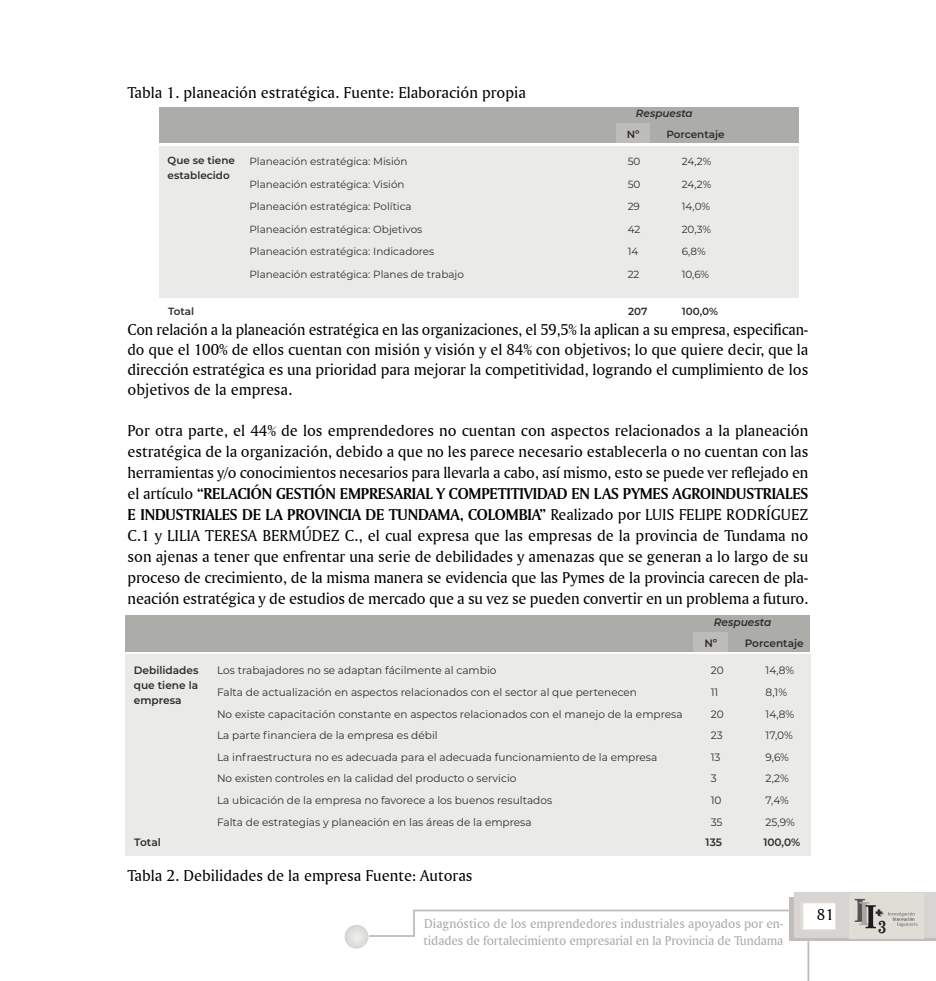
<style>
.page{position:relative;width:936px;height:981px;background:#fff}
.page>*{position:absolute;margin:0;border:0;box-sizing:border-box;transform-origin:0 0}
.t1{font:16.5px/21px "Amerigo BT Roman A";letter-spacing:-.01em;color:#000;text-align:justify}
.t2{font:16.5px/21px "Amerigo BT Bold A";letter-spacing:-.01em;color:#000}
.t3{font:13.5px/16.2px "Amerigo BT Roman A";letter-spacing:-.01em;color:#a7a9ac}
.t4{font:10.65px "Montserrat";color:#2f2d2c}
.t5{font:600 10.65px/15.5px "Montserrat";color:#2f2d2c;text-align:justify}
.t6{font:italic 600 10.65px "Montserrat";color:#2f2d2c}
.t7{font:10.35px "Montserrat";color:#2f2d2c}
.t8{font:600 10.35px/15px "Montserrat";color:#2f2d2c}
.t9{font:italic 600 10.35px "Montserrat";color:#2f2d2c}
.s1{font-family:"Amerigo BT Roman A"}
</style>
<div class="page">
<svg style="left:367px;top:909px;width:443px;height:71px"></svg>
<svg style="left:789px;top:897px;width:146px;height:43px"></svg>
<div style="left:794px;top:891px;width:141px;height:46px;background:#d7d4d2"></div>
<div style="left:848px;top:893px;width:75px;height:45px;background:#e0ddd7"></div>
<svg style="left:854px;top:898px;width:63px;height:35px"></svg>
<div style="left:799px;top:901px;width:34px;height:26px;background:#e0ddd7"></div>
<svg style="left:344px;top:924px;width:24px;height:24px"></svg>
<div style="left:803px;top:903px;width:32px;height:26px;background:#fff;border:2px solid #fff"></div>
<div style="left:159px;top:107px;width:639px;height:36px;background:#acaca9"></div>
<div style="left:616px;top:123px;width:34px;height:19px;background:#bdbcb8"></div>
<div style="left:159px;top:146px;width:639px;height:152px;background:#eaeae8"></div>
<div style="left:125px;top:615px;width:685px;height:36px;background:#acaca9"></div>
<div style="left:693px;top:632px;width:35px;height:20px;background:#bdbcb8"></div>
<div style="left:125px;top:654px;width:685px;height:201px;background:#eaeae8"></div>
<p class="t1" style="left:128px;top:81px;width:400px">Tabla 1. planeación estratégica. Fuente: Elaboración propia</p>
<p class="t9" style="left:636px;top:106px;width:58px">Respuesta</p>
<p class="t8" style="left:626px;top:126px;width:14px">Nº</p>
<p class="t8" style="left:666px;top:126px;width:60px">Porcentaje</p>
<p class="t8" style="left:168px;top:153px;width:69px">Que se tiene establecido</p>
<p class="t7" style="left:249px;top:154px;width:159px">Planeación estratégica: Misión</p>
<p class="t7" style="left:627px;top:154px;width:14px">50</p>
<p class="t7" style="left:681px;top:154px;width:31px">24,2%</p>
<p class="t7" style="left:249px;top:177px;width:156px">Planeación estratégica: Visión</p>
<p class="t7" style="left:627px;top:177px;width:14px">50</p>
<p class="t7" style="left:681px;top:177px;width:31px">24,2%</p>
<p class="t7" style="left:249px;top:199px;width:164px">Planeación estratégica: Política</p>
<p class="t7" style="left:627px;top:199px;width:14px">29</p>
<p class="t7" style="left:681px;top:199px;width:30px">14,0%</p>
<p class="t7" style="left:249px;top:222px;width:174px">Planeación estratégica: Objetivos</p>
<p class="t7" style="left:627px;top:222px;width:14px">42</p>
<p class="t7" style="left:681px;top:222px;width:31px">20,3%</p>
<p class="t7" style="left:249px;top:244px;width:186px">Planeación estratégica: Indicadores</p>
<p class="t7" style="left:627px;top:244px;width:12px">14</p>
<p class="t7" style="left:681px;top:244px;width:25px">6,8%</p>
<p class="t7" style="left:249px;top:267px;width:216px">Planeación estratégica: Planes de trabajo</p>
<p class="t7" style="left:627px;top:267px;width:13px">22</p>
<p class="t7" style="left:681px;top:267px;width:29px">10,6%</p>
<p class="t8" style="left:168px;top:303px;width:28px">Total</p>
<p class="t8" style="left:628px;top:303px;width:21px">207</p>
<p class="t8" style="left:681px;top:303px;width:38px">100,0%</p>
<p class="t1" style="left:128px;top:319px;width:682px;line-height:19.8px">Con relación a la planeación estratégica en las organizaciones, el 59,5% la aplican a su empresa, especifican&shy;do que el 100% de ellos cuentan con misión y visión y el 84% con objetivos; lo que quiere decir, que la dirección estratégica es una prioridad para mejorar la competitividad, logrando el cumplimiento de los objetivos de la empresa.</p>
<p class="t1" style="left:128px;top:419px;width:682px">Por otra parte, el 44% de los emprendedores no cuentan con aspectos relacionados a la planeación estratégica de la organización, debido a que no les parece necesario establecerla o no cuentan con las herramientas y/o conocimientos necesarios para llevarla a cabo, así mismo, esto se puede ver reflejado en</p>
<p class="t2" style="left:128px;top:482px;width:682px"><span class="s1">el artículo</span> “RELACIÓN GESTIÓN EMPRESARIAL Y COMPETITIVIDAD EN LAS PYMES AGROINDUSTRIALES<br>E INDUSTRIALES DE LA PROVINCIA DE TUNDAMA, COLOMBIA” <span class="s1">Realizado por LUIS FELIPE RODRÍGUEZ</span></p>
<p class="t1" style="left:128px;top:524px;width:682px">C.1 y LILIA TERESA BERMÚDEZ C., el cual expresa que las empresas de la provincia de Tundama no son ajenas a tener que enfrentar una serie de debilidades y amenazas que se generan a lo largo de su proceso de crecimiento, de la misma manera se evidencia que las Pymes de la provincia carecen de pla&shy;neación estratégica y de estudios de mercado que a su vez se pueden convertir en un problema a futuro.</p>
<p class="t6" style="left:713px;top:614px;width:59px">Respuesta</p>
<p class="t5" style="left:704px;top:634px;width:15px">Nº</p>
<p class="t5" style="left:744px;top:634px;width:61px">Porcentaje</p>
<p class="t5" style="left:134px;top:661px;width:66px">Debilidades que tiene la empresa</p>
<p class="t4" style="left:217px;top:663px;width:281px">Los trabajadores no se adaptan fácilmente al cambio</p>
<p class="t4" style="left:710px;top:663px;width:14px">20</p>
<p class="t4" style="left:765px;top:663px;width:30px">14,8%</p>
<p class="t4" style="left:217px;top:684px;width:421px">Falta de actualización en aspectos relacionados con el sector al que pertenecen</p>
<p class="t4" style="left:710px;top:684px;width:9px">11</p>
<p class="t4" style="left:765px;top:684px;width:23px">8,1%</p>
<p class="t4" style="left:217px;top:706px;width:467px">No existe capacitación constante en aspectos relacionados con el manejo de la empresa</p>
<p class="t4" style="left:710px;top:706px;width:14px">20</p>
<p class="t4" style="left:765px;top:706px;width:30px">14,8%</p>
<p class="t4" style="left:217px;top:727px;width:222px">La parte financiera de la empresa es débil</p>
<p class="t4" style="left:710px;top:727px;width:13px">23</p>
<p class="t4" style="left:765px;top:727px;width:29px">17,0%</p>
<p class="t4" style="left:217px;top:749px;width:442px">La infraestructura no es adecuada para el adecuada funcionamiento de la empresa</p>
<p class="t4" style="left:710px;top:749px;width:11px">13</p>
<p class="t4" style="left:765px;top:749px;width:25px">9,6%</p>
<p class="t4" style="left:217px;top:770px;width:301px">No existen controles en la calidad del producto o servicio</p>
<p class="t4" style="left:710px;top:770px;width:7px">3</p>
<p class="t4" style="left:765px;top:770px;width:25px">2,2%</p>
<p class="t4" style="left:217px;top:792px;width:337px">La ubicación de la empresa no favorece a los buenos resultados</p>
<p class="t4" style="left:710px;top:792px;width:12px">10</p>
<p class="t4" style="left:765px;top:792px;width:25px">7,4%</p>
<p class="t4" style="left:217px;top:814px;width:316px">Falta de estrategias y planeación en las áreas de la empresa</p>
<p class="t4" style="left:710px;top:814px;width:13px">35</p>
<p class="t4" style="left:765px;top:814px;width:31px">25,9%</p>
<p class="t5" style="left:134px;top:833px;width:28px">Total</p>
<p class="t5" style="left:705px;top:833px;width:18px">135</p>
<p class="t5" style="left:763px;top:833px;width:38px">100,0%</p>
<p class="t1" style="left:128px;top:864px;width:346px">Tabla 2. Debilidades de la empresa Fuente: Autoras</p>
<p class="t3" style="left:423px;top:915px;width:361px">Diagnóstico de los emprendedores industriales apoyados por en&shy;tidades de fortalecimiento empresarial en la Provincia de Tundama</p>
<p class="t1" style="left:816px;top:903px;width:18px">81</p>
</div>
